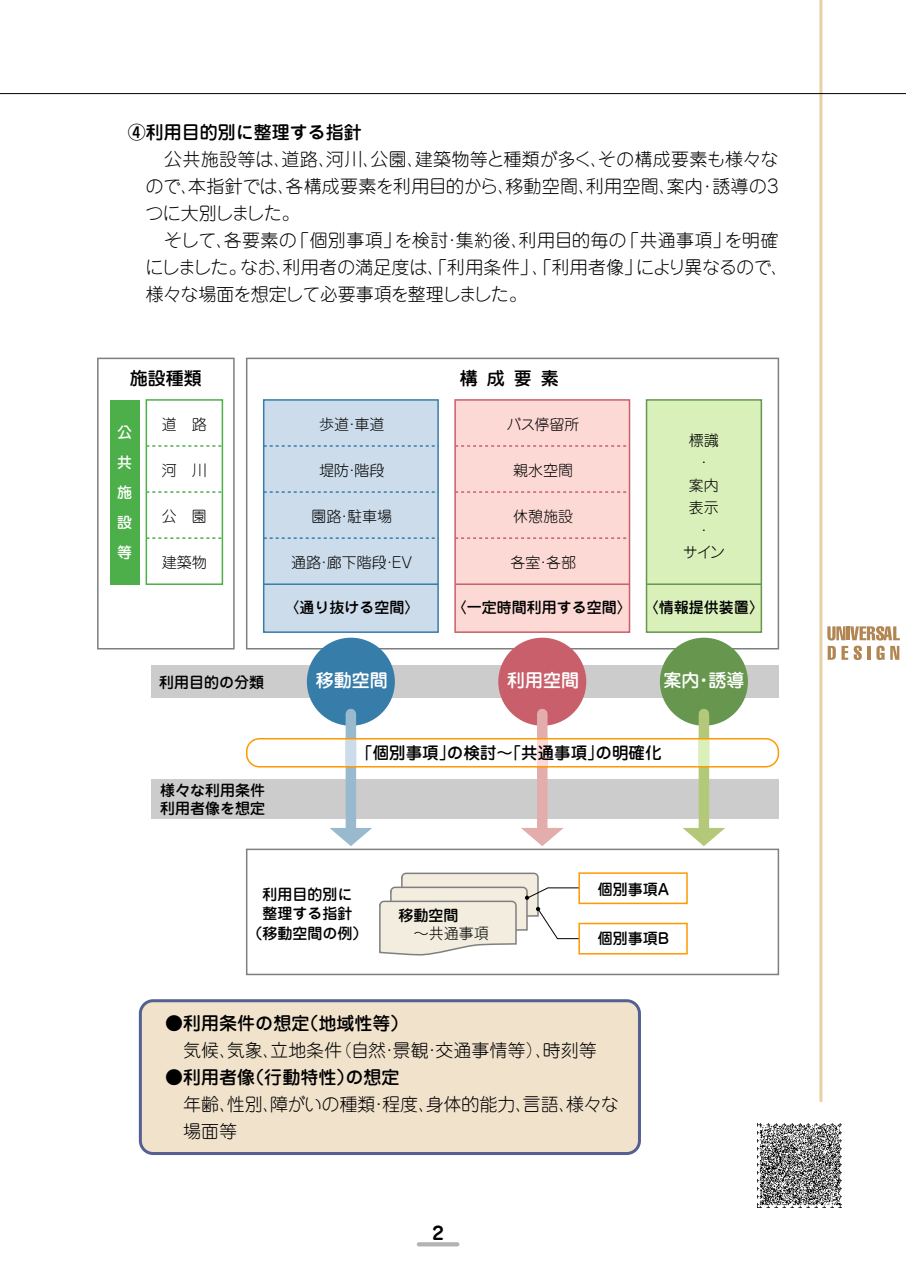
<style>
.page{position:relative;width:906px;height:1272px;background:#fff}
.page>*{position:absolute;margin:0;border:0;box-sizing:border-box;transform-origin:0 0}
.t1{font:300 18px/27px "Jun 101";color:#000}
.t2{font:500 18px "Jun 34 Pro";color:#000}
.t3{font:500 18px "Jun 34 Pro";color:#fff}
.t4{font:700 18px "Jun 501 Pro";color:#000}
.t5{font:500 16.5px "Jun 34 Pro";color:#000}
.t6{font:500 15px/19.5px "Jun 34 Pro";color:#000}
.t7{font:300 15px/22.5px "Jun 101";color:#000;text-align:center}
.t8{font:500 15px/30px "Jun 34 Pro";color:#fff;text-align:justify}
.s1{font-family:"Shin Go"}
</style>
<div class="page">
<div style="left:246px;top:357px;width:533px;height:292px;border:2px solid #7f7f7f"></div>
<div style="left:264px;top:400px;width:174px;height:232px;background:#ccdceb"></div>
<div style="left:263px;top:399px;width:176px;height:234px;border:2px solid #377da9"></div>
<div style="left:455px;top:400px;width:174px;height:232px;background:#fdd9d5"></div>
<div style="left:454px;top:399px;width:176px;height:234px;border:2px solid #c95f6a"></div>
<div style="left:646px;top:400px;width:115px;height:232px;background:#d9f0bb"></div>
<div style="left:646px;top:399px;width:116px;height:234px;border:2px solid #67974f"></div>
<div style="left:97px;top:357px;width:138px;height:292px;border:2px solid #7f7f7f"></div>
<div style="left:146px;top:399px;width:77px;height:186px;border:2px solid #4daf4a"></div>
<div style="left:110px;top:400px;width:30px;height:184px;background:#4daf4a"></div>
<svg style="left:146px;top:445px;width:76px;height:2px"></svg>
<svg style="left:146px;top:491px;width:76px;height:2px"></svg>
<svg style="left:146px;top:537px;width:76px;height:2px"></svg>
<div style="left:246px;top:848px;width:533px;height:127px;border:2px solid #7f7f7f"></div>
<hr style="left:819px;top:0;width:3px;height:1101px;background:#e5d1a4">
<div style="left:151px;top:665px;width:627px;height:32px;background:#ccc"></div>
<div style="left:151px;top:779px;width:627px;height:39px;background:#ccc"></div>
<hr style="left:0;top:93px;width:906px;height:1px;background:#000">
<svg style="left:417px;top:1242px;width:42px;height:4px"></svg>
<div style="left:140px;top:1000px;width:499px;height:153px;background:#f1e2cc;border-radius:13px"></div>
<div style="left:139px;top:999px;width:502px;height:155px;border:3px solid #546092;border-radius:13px"></div>
<div style="left:307px;top:637px;width:88px;height:88px;background:#377da9;border-radius:50%"></div>
<div style="left:498px;top:637px;width:88px;height:88px;background:#c95f6a;border-radius:50%"></div>
<div style="left:660px;top:637px;width:88px;height:88px;background:#67974f;border-radius:50%"></div>
<div style="left:346px;top:714px;width:10px;height:119px;background:#99b9ce"></div>
<svg style="left:330px;top:828px;width:42px;height:18px"></svg>
<div style="left:537px;top:714px;width:10px;height:119px;background:#e3adab"></div>
<svg style="left:521px;top:828px;width:42px;height:18px"></svg>
<div style="left:698px;top:714px;width:11px;height:119px;background:#b3c979"></div>
<svg style="left:683px;top:828px;width:42px;height:18px"></svg>
<div style="left:346px;top:738px;width:10px;height:28px;background:#ccdceb"></div>
<div style="left:537px;top:738px;width:10px;height:28px;background:#fdd9d5"></div>
<div style="left:698px;top:738px;width:11px;height:28px;background:#d9f0bb"></div>
<div style="left:246px;top:738px;width:533px;height:29px;border:2px solid #f90;border-radius:13px"></div>
<svg style="left:379px;top:872px;width:251px;height:84px"></svg>
<div style="left:579px;top:873px;width:108px;height:30px;background:#fff"></div>
<div style="left:578px;top:872px;width:110px;height:32px;border:2px solid #f90"></div>
<div style="left:579px;top:923px;width:108px;height:30px;background:#fff"></div>
<div style="left:578px;top:922px;width:110px;height:32px;border:2px solid #f90"></div>
<svg style="left:827px;top:626px;width:73px;height:34px"></svg>
<svg style="left:264px;top:445px;width:174px;height:2px"></svg>
<svg style="left:264px;top:491px;width:174px;height:2px"></svg>
<svg style="left:264px;top:537px;width:174px;height:2px"></svg>
<hr style="left:264px;top:583px;width:174px;height:2px;background:#377da9">
<svg style="left:455px;top:445px;width:174px;height:2px"></svg>
<svg style="left:455px;top:491px;width:174px;height:2px"></svg>
<svg style="left:455px;top:537px;width:174px;height:2px"></svg>
<hr style="left:455px;top:583px;width:174px;height:2px;background:#c95f6a">
<hr style="left:646px;top:583px;width:115px;height:2px;background:#67974f">
<img style="left:757px;top:1123px;width:84px;height:84px">
<p class="t2" style="left:128px;top:118px;width:235px"><span class="s1">④</span>利用目的別に整理する指針</p>
<p class="t1" style="left:146px;top:146px;width:635px;text-align:justify;text-indent:19px">公共施設等は、道路、河川、公園、建築物等と種類が多く、その構成要素も様々なので、本指針では、各構成要素を利用目的から、移動空間、利用空間、案内･誘導の3つに大別しました。</p>
<p class="t1" style="left:145px;top:227px;width:642px;text-indent:19px">そして、各要素の「個別事項」を検討・集約後、利用目的毎の「共通事項」を明確にしました。なお、利用者の満足度は、「利用条件」、「利用者像」により異なるので、様々な場面を想定して必要事項を整理しました。</p>
<p class="t2" style="left:130px;top:364px;width:73px">施設種類</p>
<p class="t8" style="left:117px;top:415px;width:16px">公共施設等</p>
<p class="t7" style="left:162px;top:412px;width:46px">道 路</p>
<p class="t7" style="left:162px;top:458px;width:46px">河 川</p>
<p class="t7" style="left:162px;top:504px;width:46px">公 園</p>
<p class="t7" style="left:162px;top:551px;width:46px">建築物</p>
<p class="t6" style="left:159px;top:670px;width:106px">利用目的の分類</p>
<p class="t6" style="left:160px;top:780px;width:106px;line-height:18px">様々な利用条件利用者像を想定</p>
<p class="t7" style="left:319px;top:412px;width:67px">歩道・車道</p>
<p class="t7" style="left:319px;top:458px;width:67px">堤防・階段</p>
<p class="t7" style="left:311px;top:504px;width:82px">園路・駐車場</p>
<p class="t7" style="left:291px;top:551px;width:123px">通路・廊下階段・EV</p>
<p class="t2" style="left:460px;top:364px;width:100px">構成要素</p>
<p class="t7" style="left:506px;top:412px;width:75px">バス停留所</p>
<p class="t7" style="left:513px;top:458px;width:61px">親水空間</p>
<p class="t7" style="left:513px;top:504px;width:61px">休憩施設</p>
<p class="t7" style="left:510px;top:551px;width:67px">各室・各部</p>
<p class="t7" style="left:683px;top:429px;width:44px">標識・<br>案内表示・<br>サイン</p>
<p class="t6" style="left:284px;top:596px;width:137px">〈通り抜ける空間〉</p>
<p class="t6" style="left:452px;top:596px;width:314px">〈一定時間利用する空間〉 〈情報提供装置〉</p>
<p class="t3" style="left:316px;top:666px;width:73px">移動空間</p>
<p class="t3" style="left:507px;top:666px;width:73px">利用空間</p>
<p class="t3" style="left:663px;top:666px;width:82px">案内・誘導</p>
<p class="t5" style="left:356px;top:739px;width:307px">「個別事項」の検討～「共通事項」の明確化</p>
<p class="t6" style="left:247px;top:882px;width:121px;text-align:center">利用目的別に<br>整理する指針<br>（移動空間の例）</p>
<p class="t6" style="left:398px;top:904px;width:61px">移動空間</p>
<p class="t7" style="left:414px;top:922px;width:77px">～共通事項</p>
<p class="t6" style="left:598px;top:877px;width:73px">個別事項A</p>
<p class="t6" style="left:598px;top:926px;width:73px">個別事項B</p>
<p class="t2" style="left:165px;top:1009px;width:245px">●利用条件の想定（地域性等）</p>
<p class="t1" style="left:183px;top:1036px;width:415px">気候、気象、立地条件（自然・景観・交通事情等）、時刻等</p>
<p class="t2" style="left:165px;top:1063px;width:235px">●利用者像（行動特性）の想定</p>
<p class="t1" style="left:183px;top:1090px;width:438px">年齢、性別、障がいの種類・程度、身体的能力、言語、様々な場面等</p>
<p class="t4" style="left:432px;top:1218px;width:13px">2</p>
</div>
